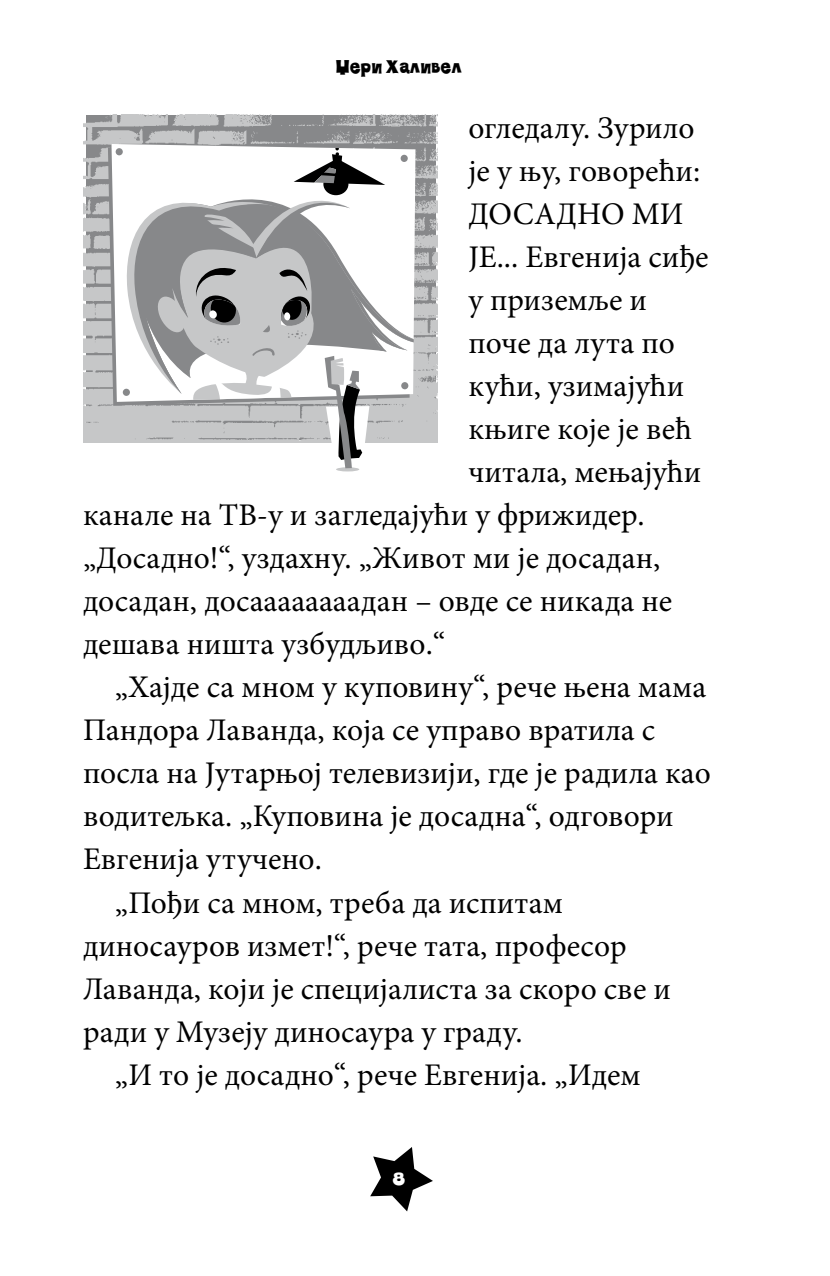
<style>
.page{position:relative;width:830px;height:1276px;background:#fff}
.page>*{position:absolute;margin:0;border:0;box-sizing:border-box;transform-origin:0 0}
.t1{font:31.5px "Minion Pro";color:#000}
.t2{font:18px "Evgenija";color:#000}
.t3{font:18px "Klickclack";color:#fff}
</style>
<div class="page">
<svg style="left:370px;top:1147px;width:63px;height:64px"></svg>
<img style="left:83px;top:115px;width:354px;height:327px">
<svg style="left:111px;top:179px;width:304px;height:215px"></svg>
<div style="left:400px;top:155px;width:7px;height:7px;background:#87888a;border-radius:50%"></div>
<div style="left:401px;top:382px;width:7px;height:7px;background:#87888a;border-radius:50%"></div>
<div style="left:116px;top:148px;width:7px;height:7px;background:#87888a;border-radius:50%"></div>
<svg style="left:117px;top:144px;width:269px;height:327px"></svg>
<p class="t2" style="left:335px;top:54px;width:128px">Xeri Halivel</p>
<p class="t1" style="left:468px;top:107px;width:227px">огледалу. Зурило</p>
<p class="t1" style="left:468px;top:150px;width:233px">је у њу, говорећи:</p>
<p class="t1" style="left:468px;top:193px;width:216px">ДОСАДНО МИ</p>
<p class="t1" style="left:468px;top:236px;width:241px">ЈЕ... Евгенија сиђе</p>
<p class="t1" style="left:468px;top:279px;width:180px">у приземље и</p>
<p class="t1" style="left:468px;top:322px;width:208px">поче да лута по</p>
<p class="t1" style="left:468px;top:365px;width:217px">кући, узимајући</p>
<p class="t1" style="left:468px;top:408px;width:225px">књиге које је већ</p>
<p class="t1" style="left:468px;top:451px;width:234px">читала, мењајући</p>
<p class="t1" style="left:83px;top:494px;width:563px">канале на ТВ-у и загледајући у фрижидер.</p>
<p class="t1" style="left:83px;top:537px;width:578px">„Досадно!“, уздахну. „Живот ми је досадан,</p>
<p class="t1" style="left:83px;top:580px;width:590px">досадан, досаааааааадан – овде се никада не</p>
<p class="t1" style="left:83px;top:623px;width:364px">дешава ништа узбудљиво.“</p>
<p class="t1" style="left:115px;top:666px;width:592px">„Хајде са мном у куповину“, рече њена мама</p>
<p class="t1" style="left:83px;top:709px;width:573px">Пандора Лаванда, која се управо вратила с</p>
<p class="t1" style="left:83px;top:752px;width:629px">посла на Јутарњој телевизији, где је радила као</p>
<p class="t1" style="left:83px;top:795px;width:591px">водитељка. „Куповина је досадна“, одговори</p>
<p class="t1" style="left:83px;top:838px;width:240px">Евгенија утучено.</p>
<p class="t1" style="left:115px;top:881px;width:449px">„Пођи са мном, треба да испитам</p>
<p class="t1" style="left:83px;top:924px;width:545px">диносауров измет!“, рече тата, професор</p>
<p class="t1" style="left:83px;top:967px;width:589px">Лаванда, који је специјалиста за скоро све и</p>
<p class="t1" style="left:83px;top:1010px;width:441px">ради у Музеју диносаура у граду.</p>
<p class="t1" style="left:115px;top:1053px;width:527px">„И то је досадно“, рече Евгенија. „Идем</p>
<p class="t3" style="left:392px;top:1165px;width:14px">8</p>
</div>
